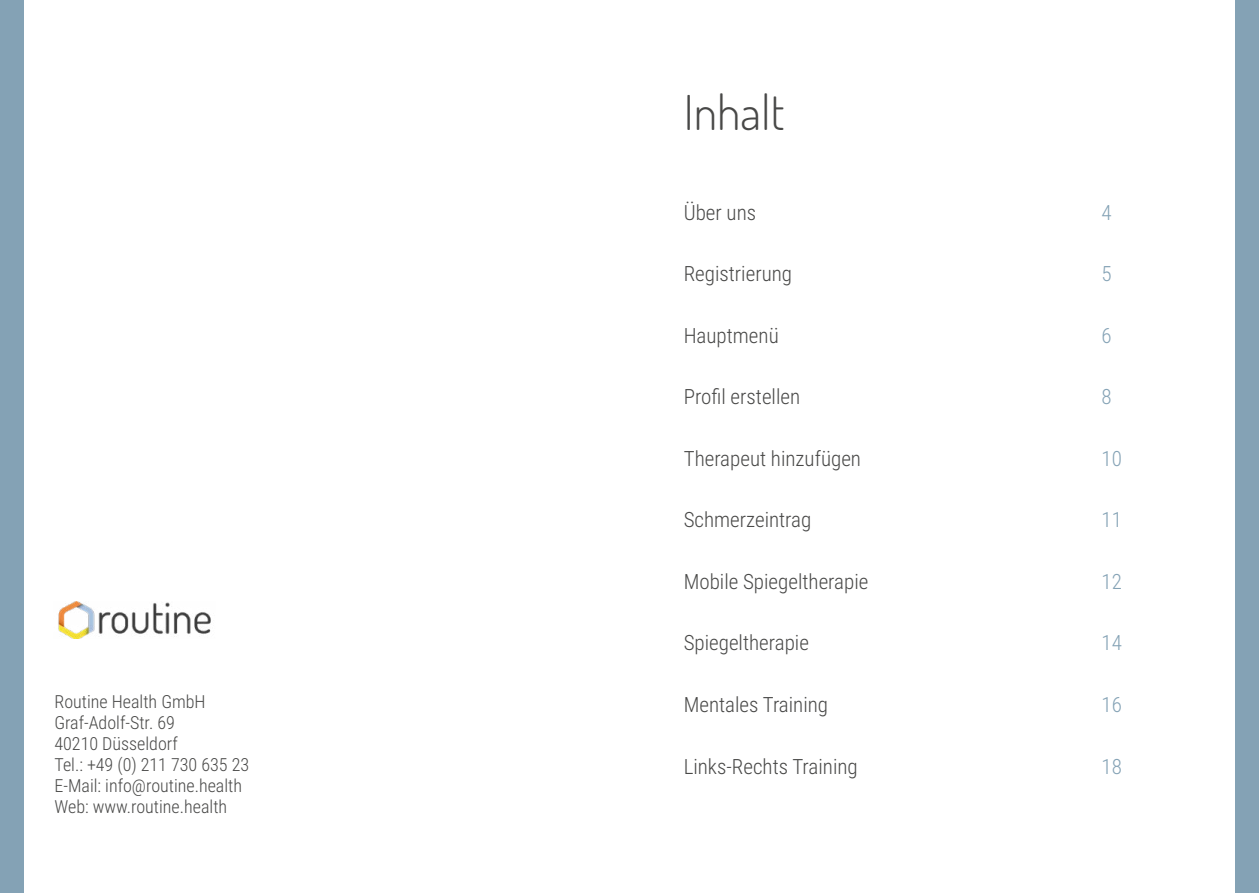
<style>
.page{position:relative;width:1259px;height:893px;background:#fff}
.page>*{position:absolute;margin:0;border:0;box-sizing:border-box;transform-origin:0 0}
.t1{font:300 48px "Dosis";color:#484847}
.t2{font:300 21px "Roboto Condensed";color:#484847}
.t3{font:300 21px "Roboto Condensed";color:#84a2b5}
.t4{font:300 18px/20.9px "Roboto Condensed";color:#484847}
</style>
<div class="page">
<div style="left:0;top:0;width:24px;height:893px;background:#84a2b5"></div>
<div style="left:1234px;top:0;width:25px;height:893px;background:#84a2b5"></div>
<img style="left:58px;top:601px;width:153px;height:37px">
<p class="t4" style="left:54px;top:691px;width:196px">Routine Health GmbH<br>Graf-Adolf-Str. 69<br>40210 Düsseldorf<br>Tel.: +49 (0) 211 730 635 23<br>E-Mail: info@routine.health<br>Web: www.routine.health</p>
<h1 class="t1" style="left:684px;top:81px;width:102px">Inhalt</h1>
<p class="t2" style="left:684px;top:198px;width:74px">Über uns</p>
<p class="t3" style="left:1101px;top:198px;width:12px">4</p>
<p class="t2" style="left:684px;top:259px;width:110px">Registrierung</p>
<p class="t3" style="left:1101px;top:259px;width:12px">5</p>
<p class="t2" style="left:684px;top:321px;width:97px">Hauptmenü</p>
<p class="t3" style="left:1101px;top:321px;width:12px">6</p>
<p class="t2" style="left:684px;top:382px;width:118px">Profil erstellen</p>
<p class="t3" style="left:1101px;top:382px;width:12px">8</p>
<p class="t2" style="left:684px;top:444px;width:179px">Therapeut hinzufügen</p>
<p class="t3" style="left:1101px;top:444px;width:22px">10</p>
<p class="t2" style="left:684px;top:505px;width:129px">Schmerzeintrag</p>
<p class="t3" style="left:1101px;top:505px;width:22px">11</p>
<p class="t2" style="left:684px;top:567px;width:186px">Mobile Spiegeltherapie</p>
<p class="t3" style="left:1101px;top:567px;width:22px">12</p>
<p class="t2" style="left:684px;top:628px;width:127px">Spiegeltherapie</p>
<p class="t3" style="left:1101px;top:628px;width:22px">14</p>
<p class="t2" style="left:684px;top:690px;width:146px">Mentales Training</p>
<p class="t3" style="left:1101px;top:690px;width:22px">16</p>
<p class="t2" style="left:684px;top:751px;width:175px">Links-Rechts Training</p>
<p class="t3" style="left:1101px;top:751px;width:22px">18</p>
</div>
